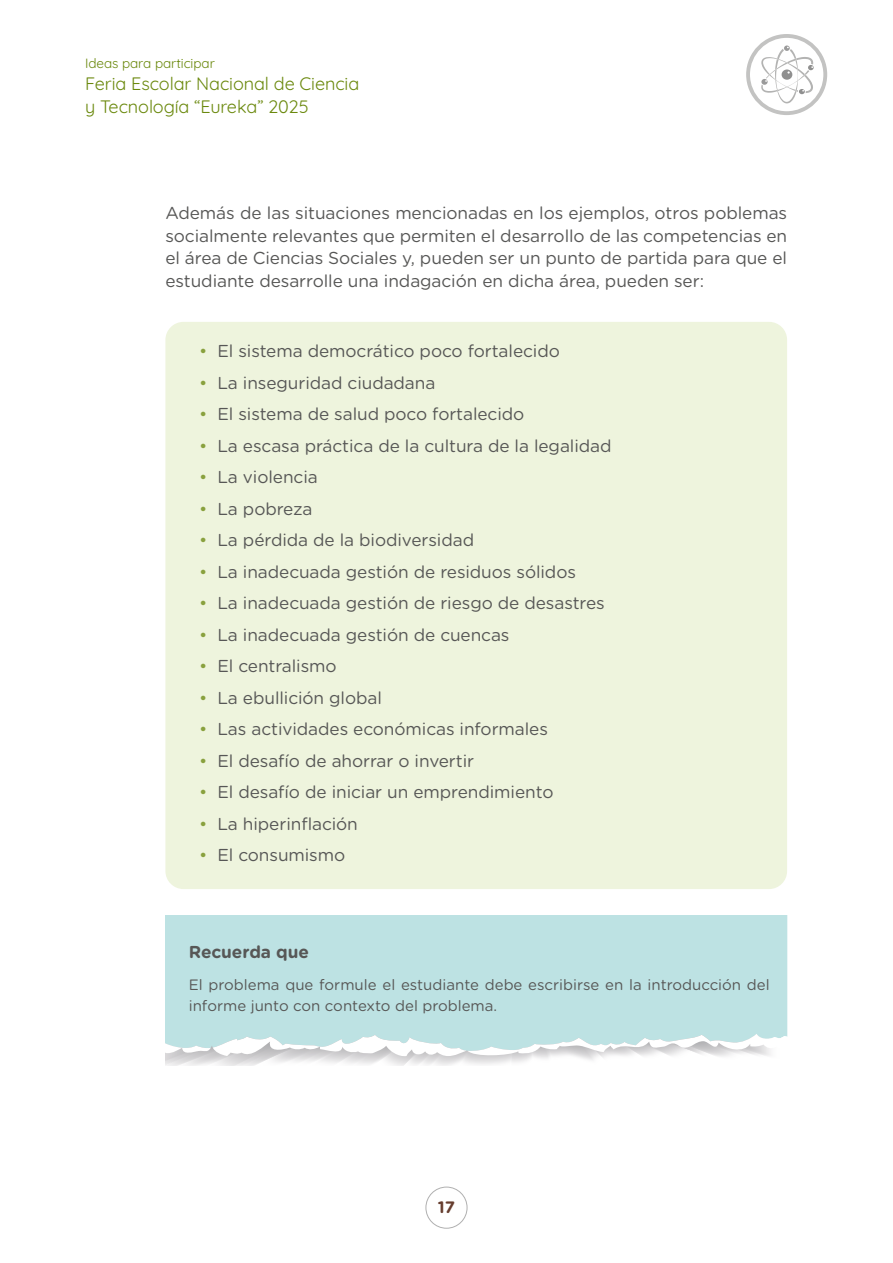
<style>
.page{position:relative;width:893px;height:1263px;background:#fff}
.page>*{position:absolute;margin:0;border:0;box-sizing:border-box;transform-origin:0 0}
.t1{font:300 18px/22.5px "Quicksand";letter-spacing:-.005em;color:#6b890e}
.t2{font:17.25px/22.5px "Gotham Rounded";letter-spacing:-.005em;color:#575756;text-align:justify}
.t3{font:700 17.25px "Gotham Rounded";letter-spacing:-.005em;color:#575756}
.t4{font:700 16.5px "Gotham Rounded";color:#663d2e}
.t5{font:15px/21px "Gotham Rounded";color:#575756}
.t6{font:300 13.5px "Quicksand";letter-spacing:-.005em;color:#6b890e}
.s1{color:#89a13e}
</style>
<div class="page">
<svg style="left:746px;top:34px;width:81px;height:81px"></svg>
<div style="left:426px;top:1187px;width:41px;height:41px;border:1px solid #b0b0b0;border-radius:50%"></div>
<div style="left:165px;top:915px;width:622px;height:119px;background:#bde2e3"></div>
<svg style="left:165px;top:1034px;width:622px;height:26px"></svg>
<div style="left:165px;top:322px;width:622px;height:567px;background:#eef4dd;border-radius:18px"></div>
<p class="t6" style="left:85px;top:52px;width:131px">Ideas para participar</p>
<p class="t1" style="left:85px;top:71px;width:276px">Feria Escolar Nacional de Ciencia y Tecnología “Eureka” 2025</p>
<p class="t2" style="left:165px;top:201px;width:623px">Además de las situaciones mencionadas en los ejemplos, otros poblemas socialmente relevantes que permiten el desarrollo de las competencias en el área de Ciencias Sociales y, pueden ser un punto de partida para que el estudiante desarrolle una indagación en dicha área, pueden ser:</p>
<p class="t2" style="left:199px;top:339px;width:362px"><span class="s1">•</span> El sistema democrático poco fortalecido</p>
<p class="t2" style="left:199px;top:371px;width:238px"><span class="s1">•</span> La inseguridad ciudadana</p>
<p class="t2" style="left:199px;top:402px;width:327px"><span class="s1">•</span> El sistema de salud poco fortalecido</p>
<p class="t2" style="left:199px;top:434px;width:414px"><span class="s1">•</span> La escasa práctica de la cultura de la legalidad</p>
<p class="t2" style="left:199px;top:465px;width:120px"><span class="s1">•</span> La violencia</p>
<p class="t2" style="left:199px;top:497px;width:115px"><span class="s1">•</span> La pobreza</p>
<p class="t2" style="left:199px;top:528px;width:277px"><span class="s1">•</span> La pérdida de la biodiversidad</p>
<p class="t2" style="left:199px;top:560px;width:378px"><span class="s1">•</span> La inadecuada gestión de residuos sólidos</p>
<p class="t2" style="left:199px;top:591px;width:407px"><span class="s1">•</span> La inadecuada gestión de riesgo de desastres</p>
<p class="t2" style="left:199px;top:623px;width:312px"><span class="s1">•</span> La inadecuada gestión de cuencas</p>
<p class="t2" style="left:199px;top:654px;width:139px"><span class="s1">•</span> El centralismo</p>
<p class="t2" style="left:199px;top:686px;width:184px"><span class="s1">•</span> La ebullición global</p>
<p class="t2" style="left:199px;top:717px;width:350px"><span class="s1">•</span> Las actividades económicas informales</p>
<p class="t2" style="left:199px;top:749px;width:277px"><span class="s1">•</span> El desafío de ahorrar o invertir</p>
<p class="t2" style="left:199px;top:780px;width:356px"><span class="s1">•</span> El desafío de iniciar un emprendimiento</p>
<p class="t2" style="left:199px;top:812px;width:160px"><span class="s1">•</span> La hiperinflación</p>
<p class="t2" style="left:199px;top:843px;width:148px"><span class="s1">•</span> El consumismo</p>
<p class="t3" style="left:189px;top:939px;width:122px">Recuerda que</p>
<p class="t5" style="left:189px;top:973px;width:582px">El problema que formule el estudiante debe escribirse en la introducción del informe junto con contexto del problema.</p>
<p class="t4" style="left:438px;top:1195px;width:19px">17</p>
</div>
